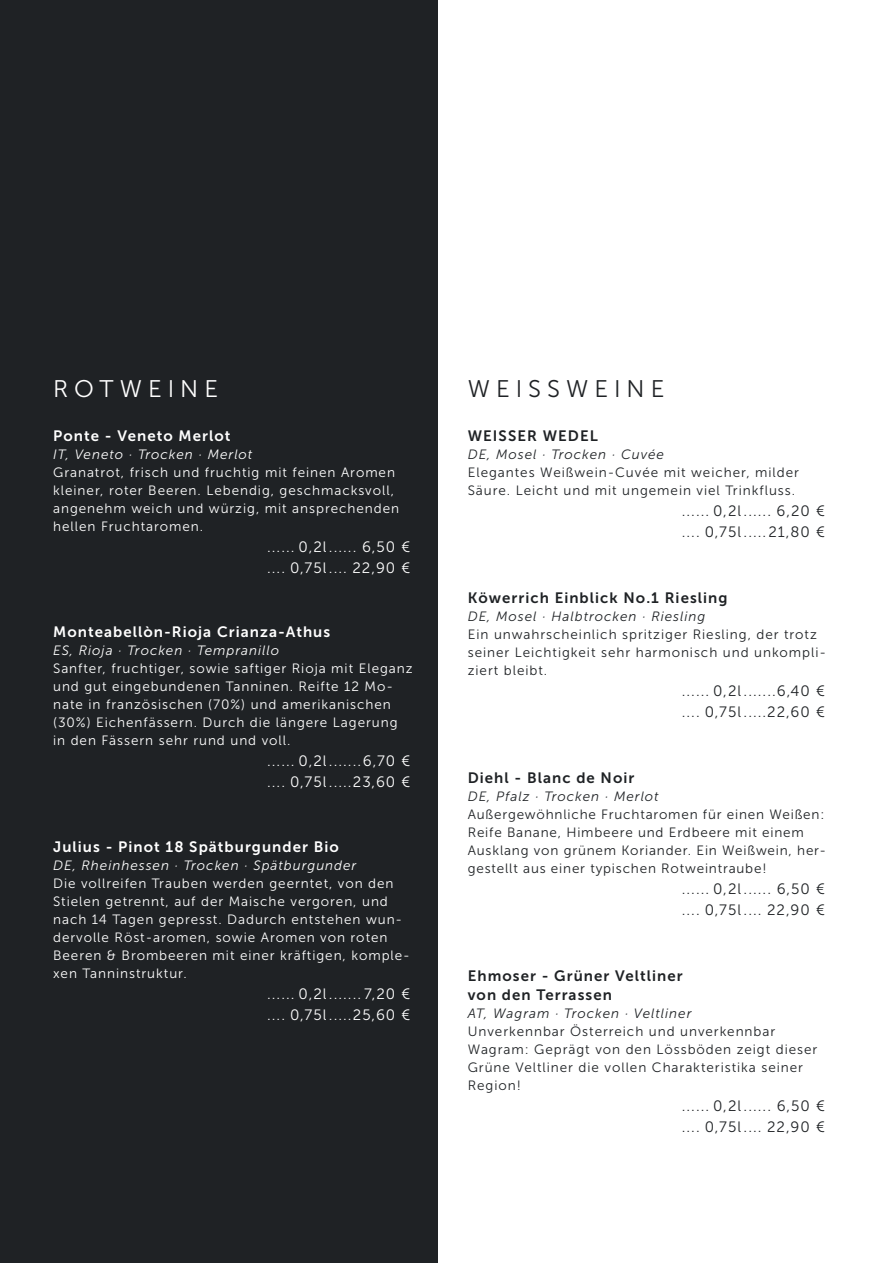
<style>
.page{position:relative;width:893px;height:1263px;background:#fff}
.page>*{position:absolute;margin:0;border:0;box-sizing:border-box;transform-origin:0 0}
.Head{font:24px "Museo Sans 300";letter-spacing:.25em;color:#1f2225}
.Head-2{font:24px "Museo Sans 300";letter-spacing:.25em;color:#fff}
.Fliess_Getränke{font:15px "Museo Sans 300";letter-spacing:.07em;color:#1f2225}
.Fliess_Getränke-2{font:15px "Museo Sans 300";letter-spacing:.07em;color:#fff}
.Fliess_Getränke-3{font:15px "Museo Sans 700";letter-spacing:.07em;color:#1f2225}
.Fliess_Getränke-4{font:15px "Museo Sans 700";letter-spacing:.07em;color:#fff}
.Weinbeschreibung{font:13.5px/18px "Museo Sans 300";letter-spacing:.07em;color:#fff}
.Weinbeschreibung-2{font:13.5px/18px "Museo Sans 300";letter-spacing:.07em;color:#1f2225}
.Weinbeschreibung-3{font:italic 13.5px "Museo Sans 300";letter-spacing:.07em;color:#1f2225}
.Weinbeschreibung-4{font:italic 13.5px "Museo Sans 300";letter-spacing:.07em;color:#fff}
</style>
<div class="page">
<div style="left:0;top:0;width:438px;height:1263px;background:#1f2225"></div>
<p class="Head-2" style="left:53px;top:376px;width:166px">ROTWEINE</p>
<p class="Fliess_Getränke-4" style="left:53px;top:427px;width:179px">Ponte - Veneto Merlot</p>
<p class="Weinbeschreibung-4" style="left:53px;top:447px;width:201px">IT, Veneto · Trocken · Merlot</p>
<p class="Weinbeschreibung" style="left:53px;top:463px;width:347px">Granatrot, frisch und fruchtig mit feinen Aromen kleiner, roter Beeren. Lebendig, geschmacksvoll, angenehm weich und würzig, mit ansprechenden hellen Fruchtaromen.</p>
<p class="Fliess_Getränke-2" style="left:267px;top:539px;width:145px">...... 0,2l...... 6,50 €</p>
<p class="Fliess_Getränke-2" style="left:267px;top:560px;width:145px">.... 0,75l.... 22,90 €</p>
<p class="Fliess_Getränke-4" style="left:53px;top:624px;width:279px">Monteabellòn-Rioja Crianza-Athus</p>
<p class="Weinbeschreibung-4" style="left:53px;top:643px;width:227px">ES, Rioja · Trocken · Tempranillo</p>
<p class="Weinbeschreibung" style="left:53px;top:660px;width:361px">Sanfter, fruchtiger, sowie saftiger Rioja mit Eleganz und gut eingebundenen Tanninen. Reifte 12 Mo&shy;nate in französischen (70%) und amerikanischen (30%) Eichenfässern. Durch die längere Lagerung in den Fässern sehr rund und voll.</p>
<p class="Fliess_Getränke-2" style="left:267px;top:753px;width:145px">...... 0,2l.......6,70 €</p>
<p class="Fliess_Getränke-2" style="left:267px;top:774px;width:145px">.... 0,75l.....23,60 €</p>
<p class="Fliess_Getränke-4" style="left:53px;top:838px;width:287px">Julius - Pinot 18 Spätburgunder Bio</p>
<p class="Weinbeschreibung-4" style="left:53px;top:858px;width:305px">DE, Rheinhessen · Trocken · Spätburgunder</p>
<p class="Weinbeschreibung" style="left:53px;top:874px;width:358px">Die vollreifen Trauben werden geerntet, von den Stielen getrennt, auf der Maische vergoren, und nach 14 Tagen gepresst. Dadurch entstehen wun&shy;dervolle Röst-aromen, sowie Aromen von roten Beeren &amp; Brombeeren mit einer kräftigen, komple&shy;xen Tanninstruktur.</p>
<p class="Fliess_Getränke-2" style="left:267px;top:986px;width:145px">...... 0,2l....... 7,20 €</p>
<p class="Fliess_Getränke-2" style="left:267px;top:1007px;width:145px">.... 0,75l.....25,60 €</p>
<p class="Head" style="left:468px;top:376px;width:198px">WEISSWEINE</p>
<p class="Fliess_Getränke-3" style="left:468px;top:427px;width:132px">WEISSER WEDEL</p>
<p class="Weinbeschreibung-3" style="left:468px;top:447px;width:198px">DE, Mosel · Trocken · Cuvée</p>
<p class="Weinbeschreibung-2" style="left:468px;top:463px;width:333px">Elegantes Weißwein-Cuvée mit weicher, milder<br>Säure. Leicht und mit ungemein viel Trinkfluss.</p>
<p class="Fliess_Getränke" style="left:682px;top:503px;width:145px">...... 0,2l...... 6,20 €</p>
<p class="Fliess_Getränke" style="left:682px;top:524px;width:145px">.... 0,75l.....21,80 €</p>
<p class="Fliess_Getränke-3" style="left:468px;top:589px;width:261px">Köwerrich Einblick No.1 Riesling</p>
<p class="Weinbeschreibung-3" style="left:468px;top:609px;width:239px">DE, Mosel · Halbtrocken · Riesling</p>
<p class="Weinbeschreibung-2" style="left:468px;top:625px;width:360px">Ein unwahrscheinlich spritziger Riesling, der trotz seiner Leichtigkeit sehr harmonisch und unkompli&shy;ziert bleibt.</p>
<p class="Fliess_Getränke" style="left:682px;top:683px;width:145px">...... 0,2l.......6,40 €</p>
<p class="Fliess_Getränke" style="left:682px;top:704px;width:145px">.... 0,75l.....22,60 €</p>
<p class="Fliess_Getränke-3" style="left:468px;top:769px;width:168px">Diehl - Blanc de Noir</p>
<p class="Weinbeschreibung-3" style="left:468px;top:789px;width:193px">DE, Pfalz · Trocken · Merlot</p>
<p class="Weinbeschreibung-2" style="left:468px;top:805px;width:360px">Außergewöhnliche Fruchtaromen für einen Weißen:<br>Reife Banane, Himbeere und Erdbeere mit einem Ausklang von grünem Koriander. Ein Weißwein, her&shy;gestellt aus einer typischen Rotweintraube!</p>
<p class="Fliess_Getränke" style="left:682px;top:881px;width:145px">...... 0,2l...... 6,50 €</p>
<p class="Fliess_Getränke" style="left:682px;top:902px;width:145px">.... 0,75l.... 22,90 €</p>
<p class="Fliess_Getränke-3" style="left:468px;top:967px;width:216px">Ehmoser - Grüner Veltliner</p>
<p class="Fliess_Getränke-3" style="left:468px;top:987px;width:146px">von den Terrassen</p>
<p class="Weinbeschreibung-3" style="left:468px;top:1006px;width:225px">AT, Wagram · Trocken · Veltliner</p>
<p class="Weinbeschreibung-2" style="left:468px;top:1023px;width:309px">Unverkennbar Österreich und unverkennbar</p>
<p class="Weinbeschreibung-2" style="left:468px;top:1041px;width:351px">Wagram: Geprägt von den Lössböden zeigt dieser<br>Grüne Veltliner die vollen Charakteristika seiner<br>Region!</p>
<p class="Fliess_Getränke" style="left:682px;top:1098px;width:145px">...... 0,2l...... 6,50 €</p>
<p class="Fliess_Getränke" style="left:682px;top:1119px;width:145px">.... 0,75l.... 22,90 €</p>
</div>
